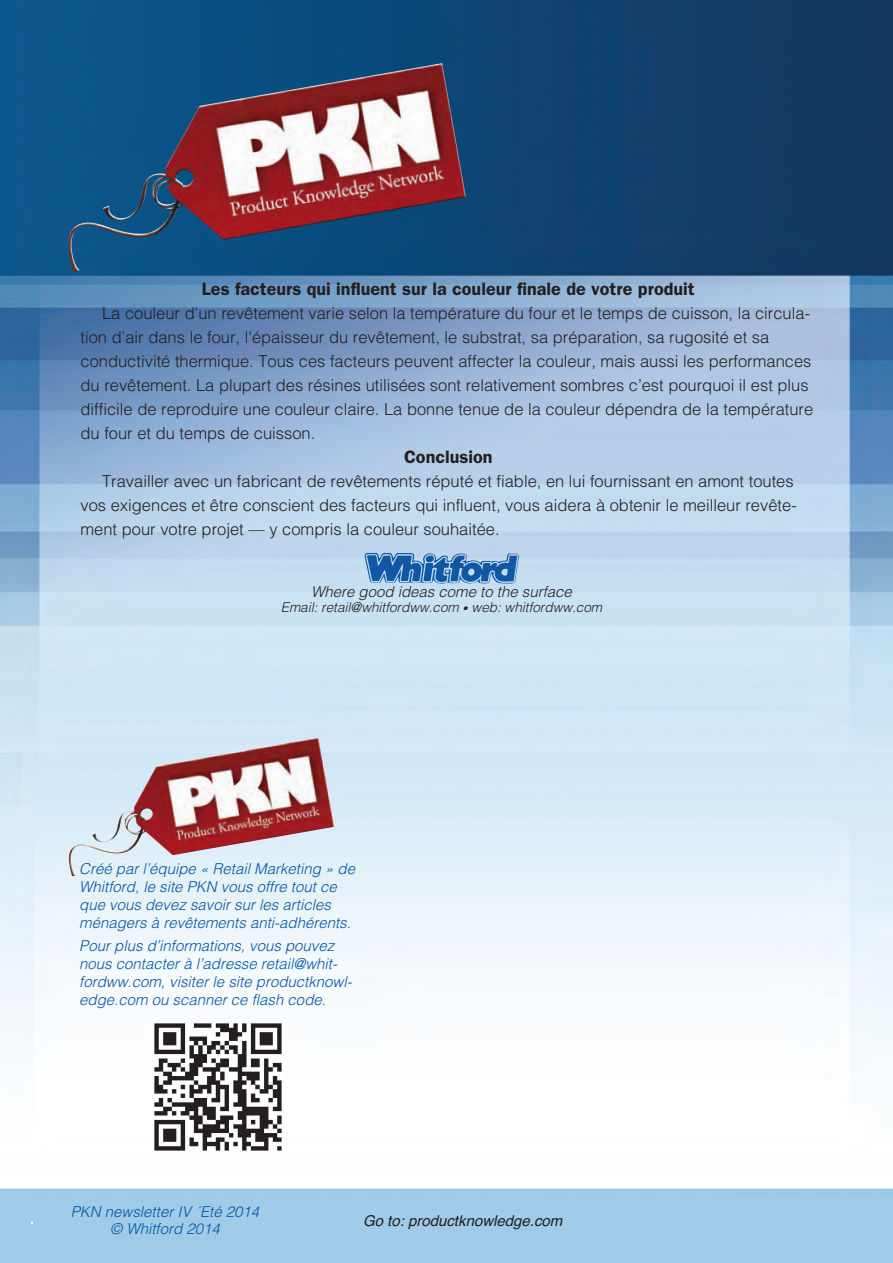
<style>
.page{position:relative;width:893px;height:1263px;background:#fff}
.page>*{position:absolute;margin:0;border:0;box-sizing:border-box;transform-origin:0 0}
.t1{font:600 18px "Franklin Gothic";color:#231f20}
.t2{font:300 16.5px/24px "Helvetica";color:#231f20}
.t3{font:italic 300 15px/18px "Helvetica";color:#0154a6}
.t4{font:italic 300 15px "Helvetica";color:#231f20}
.t5{font:italic 15px "Helvetica";color:#231f20}
.t6{font:italic 300 13.5px "Helvetica";color:#231f20}
.s1{font-size:10.5px}
</style>
<div class="page">
<img style="left:0;top:0;width:893px;height:1263px">
<img style="left:65px;top:63px;width:401px;height:208px">
<img style="left:67px;top:737px;width:268px;height:139px">
<img style="left:152px;top:1020px;width:133px;height:133px">
<img style="left:364px;top:553px;width:155px;height:31px">
<p class="t1" style="left:202px;top:279px;width:494px">Les facteurs qui influent sur la couleur finale de votre produit</p>
<p class="t2" style="left:81px;top:300px;width:734px;text-indent:22px">La couleur d'un revêtement varie selon la température du four et le temps de cuisson, la circula&shy;tion d'air dans le four, l'épaisseur du revêtement, le substrat, sa préparation, sa rugosité et sa conductivité thermique. Tous ces facteurs peuvent affecter la couleur, mais aussi les performances du revêtement. La plupart des résines utilisées sont relativement sombres c’est pourquoi il est plus difficile de reproduire une couleur claire. La bonne tenue de la couleur dépendra de la température du four et du temps de cuisson.</p>
<p class="t1" style="left:404px;top:447px;width:90px">Conclusion</p>
<p class="t2" style="left:81px;top:468px;width:718px;text-indent:22px">Travailler avec un fabricant de revêtements réputé et fiable, en lui fournissant en amont toutes vos exigences et être conscient des facteurs qui influent, vous aidera à obtenir le meilleur revête&shy;ment pour votre projet — y compris la couleur souhaitée.</p>
<p class="t4" style="left:311px;top:579px;width:262px">Where good ideas come to the surface</p>
<p class="t6" style="left:281px;top:596px;width:323px">Email: retail@whitfordww.com <span class="s1">•</span> web: whitfordww.com</p>
<p class="t3" style="left:79px;top:859px;width:277px">Créé par l’équipe « Retail Marketing » de Whitford, le site PKN vous offre tout ce que vous devez savoir sur les articles ménagers à revêtements anti-adhérents.</p>
<p class="t3" style="left:79px;top:935px;width:274px">Pour plus d’informations, vous pouvez nous contacter à l’adresse retail@whit&shy;fordww.com, visiter le site productknowl&shy;edge.com ou scanner ce flash code.</p>
<p class="t3" style="left:71px;top:1203px;width:190px;line-height:16.5px;text-align:center">PKN newsletter IV ´Eté 2014 © Whitford 2014</p>
<p class="t5" style="left:363px;top:1212px;width:201px">Go to: productknowledge.com</p>
</div>
